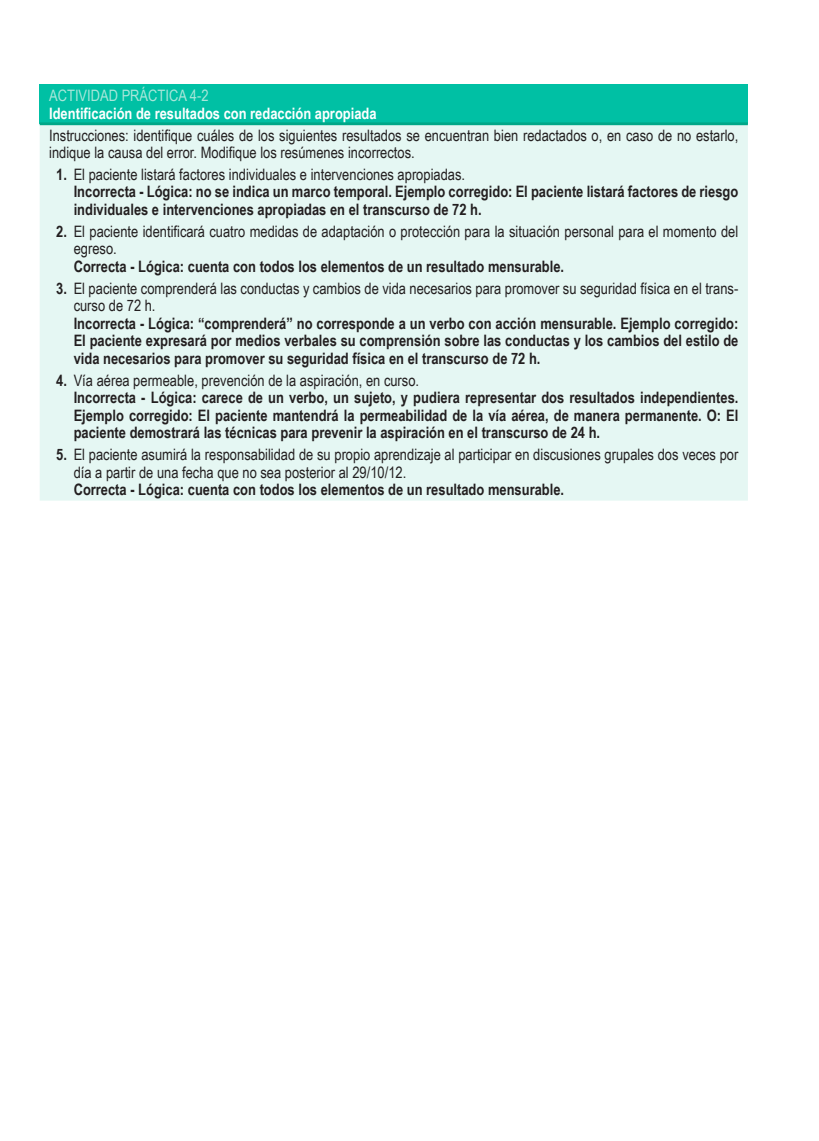
<style>
.page{position:relative;width:819px;height:1141px;background:#fff}
.page>*{position:absolute;margin:0;border:0;box-sizing:border-box;transform-origin:0 0}
.Tabla-Num-1{font:700 15.75px/17.5px "Arial Narrow";color:#231f20;text-align:justify}
.Tabla-Num-1-2{font:15.75px/17.5px "Arial Narrow";color:#231f20}
.Tabla_texto{font:15.75px/17.5px "Arial Narrow";color:#231f20}
.Tabla_Actividad-2sub{font:700 15.75px "Arial Narrow";color:#fff}
.Tabla_Actividad-1cab{font:15.75px "Arial Narrow";color:#a9e7da}
.s1{font-weight:700}
</style>
<div class="page">
<div style="left:40px;top:84px;width:707px;height:40px;background:#00c0a4"></div>
<div style="left:40px;top:125px;width:707px;height:376px;background:#e5f7f3"></div>
<hr style="left:40px;top:122px;width:707px;height:3px;background:#00a788">
<p class="Tabla_Actividad-1cab" style="left:49px;top:84px;width:161px">ACTIVIDAD PRÁCTICA 4-2</p>
<p class="Tabla_Actividad-2sub" style="left:49px;top:101px;width:329px">Identificación de resultados con redacción apropiada</p>
<p class="Tabla_texto" style="left:49px;top:126px;width:690px">Instrucciones: identifique cuáles de los siguientes resultados se encuentran bien redactados o, en caso de no estarlo, indique la causa del error. Modifique los resúmenes incorrectos.</p>
<p class="Tabla-Num-1-2" style="left:56px;top:165px;width:410px"><span class="s1">1.</span> El paciente listará factores individuales e intervenciones apropiadas.</p>
<p class="Tabla-Num-1" style="left:74px;top:182px;width:666px">Incorrecta - Lógica: no se indica un marco temporal. Ejemplo corregido: El paciente listará factores de riesgo individuales e intervenciones apropiadas en el transcurso de 72 h.</p>
<p class="Tabla-Num-1-2" style="left:74px;top:222px;width:666px;text-indent:-18px"><span class="s1">2.</span> El paciente identificará cuatro medidas de adaptación o protección para la situación personal para el momento del egreso.</p>
<p class="Tabla-Num-1" style="left:74px;top:257px;width:492px">Correcta - Lógica: cuenta con todos los elementos de un resultado mensurable.</p>
<p class="Tabla-Num-1-2" style="left:74px;top:279px;width:666px;text-indent:-18px"><span class="s1">3.</span> El paciente comprenderá las conductas y cambios de vida necesarios para promover su seguridad física en el trans&shy;curso de 72 h.</p>
<p class="Tabla-Num-1" style="left:74px;top:314px;width:666px">Incorrecta - Lógica: “comprenderá” no corresponde a un verbo con acción mensurable. Ejemplo corregido:<br>El paciente expresará por medios verbales su comprensión sobre las conductas y los cambios del estilo de vida necesarios para promover su seguridad física en el transcurso de 72 h.</p>
<p class="Tabla-Num-1-2" style="left:56px;top:371px;width:364px"><span class="s1">4.</span> Vía aérea permeable, prevención de la aspiración, en curso.</p>
<p class="Tabla-Num-1" style="left:74px;top:388px;width:666px">Incorrecta - Lógica: carece de un verbo, un sujeto, y pudiera representar dos resultados independientes.<br>Ejemplo corregido: El paciente mantendrá la permeabilidad de la vía aérea, de manera permanente. O: El paciente demostrará las técnicas para prevenir la aspiración en el transcurso de 24 h.</p>
<p class="Tabla-Num-1-2" style="left:74px;top:445px;width:666px;text-indent:-18px"><span class="s1">5.</span> El paciente asumirá la responsabilidad de su propio aprendizaje al participar en discusiones grupales dos veces por día a partir de una fecha que no sea posterior al 29/10/12.</p>
<p class="Tabla-Num-1" style="left:74px;top:480px;width:492px">Correcta - Lógica: cuenta con todos los elementos de un resultado mensurable.</p>
</div>
